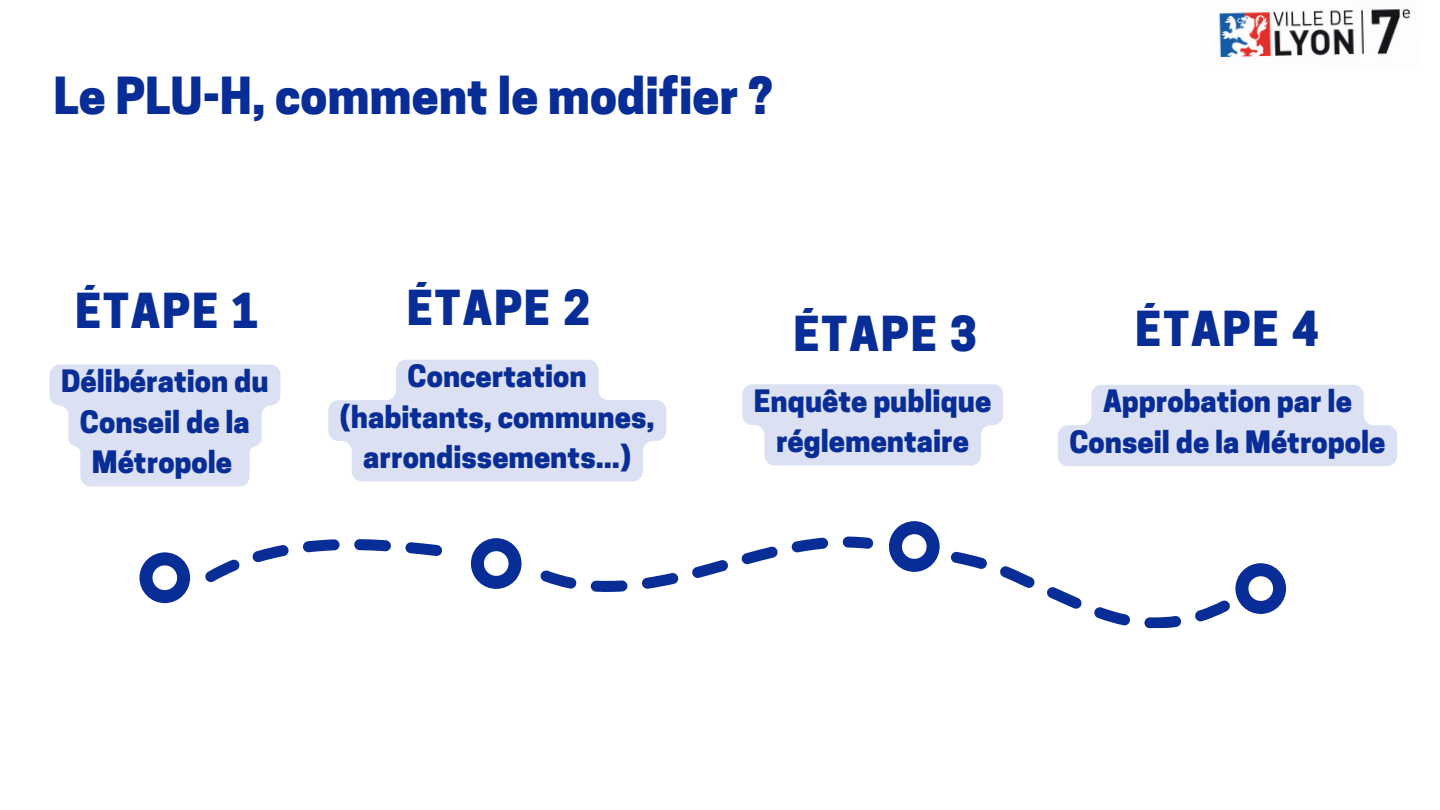
<style>
.page{position:relative;width:1440px;height:810px;background:#fff}
.page>*{position:absolute;margin:0;border:0;box-sizing:border-box;transform-origin:0 0}
.t1{font:800 48px "Cooper Hewitt";color:#092d96}
.t2{font:800 45.3px "Cooper Hewitt";letter-spacing:.04em;color:#092d96}
.t3{font:800 29px/40.5px "Cooper Hewitt";color:#092d96;text-align:center}
</style>
<div class="page">
<img style="left:1219px;top:8px;width:191px;height:49px">
<svg style="left:470px;top:538px;width:52px;height:51px"></svg>
<svg style="left:889px;top:521px;width:51px;height:51px"></svg>
<svg style="left:303px;top:539px;width:37px;height:13px"></svg>
<svg style="left:354px;top:539px;width:37px;height:13px"></svg>
<svg style="left:405px;top:542px;width:38px;height:14px"></svg>
<svg style="left:205px;top:559px;width:35px;height:23px"></svg>
<svg style="left:252px;top:545px;width:37px;height:17px"></svg>
<svg style="left:741px;top:546px;width:37px;height:18px"></svg>
<svg style="left:791px;top:537px;width:38px;height:16px"></svg>
<svg style="left:692px;top:560px;width:36px;height:18px"></svg>
<svg style="left:843px;top:536px;width:31px;height:13px"></svg>
<svg style="left:590px;top:580px;width:38px;height:12px"></svg>
<svg style="left:540px;top:570px;width:37px;height:19px"></svg>
<svg style="left:642px;top:573px;width:37px;height:16px"></svg>
<svg style="left:950px;top:551px;width:37px;height:18px"></svg>
<svg style="left:1094px;top:607px;width:36px;height:19px"></svg>
<svg style="left:1144px;top:616px;width:37px;height:13px"></svg>
<svg style="left:1047px;top:587px;width:35px;height:22px"></svg>
<svg style="left:1000px;top:566px;width:35px;height:22px"></svg>
<svg style="left:1195px;top:563px;width:92px;height:59px"></svg>
<svg style="left:50px;top:365px;width:230px;height:121px;background:#e0e5f3"></svg>
<svg style="left:328px;top:360px;width:338px;height:122px"></svg>
<svg style="left:742px;top:384px;width:261px;height:82px;background:#dee3f3"></svg>
<svg style="left:1058px;top:385px;width:339px;height:81px;background:#dee4f3"></svg>
<svg style="left:139px;top:552px;width:51px;height:51px"></svg>
<h1 class="t1" style="left:53px;top:78px;width:721px">Le PLU-H, comment le modifier ?</h1>
<h2 class="t2" style="left:75px;top:294px;width:185px">ÉTAPE 1</h2>
<h2 class="t2" style="left:407px;top:291px;width:185px">ÉTAPE 2</h2>
<h2 class="t2" style="left:793px;top:317px;width:185px">ÉTAPE 3</h2>
<h2 class="t2" style="left:1135px;top:312px;width:185px">ÉTAPE 4</h2>
<p class="t3" style="left:61px;top:365px;width:209px">Délibération du<br>Conseil de la<br>Métropole</p>
<p class="t3" style="left:340px;top:360px;width:316px">Concertation (habitants, communes, arrondissements...)</p>
<p class="t3" style="left:754px;top:384px;width:239px">Enquête publique réglementaire</p>
<p class="t3" style="left:1070px;top:385px;width:317px">Approbation par le<br>Conseil de la Métropole</p>
</div>
